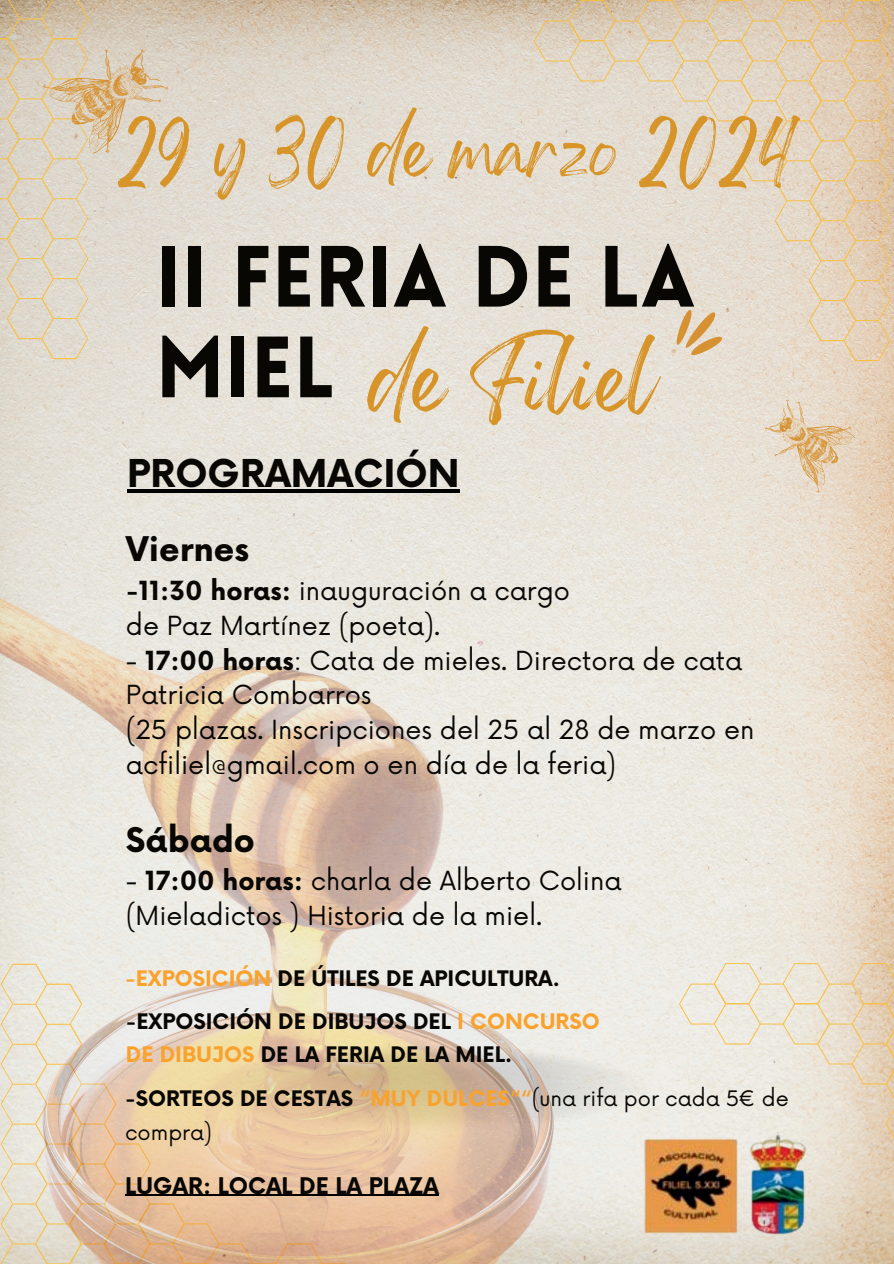
<style>
.page{position:relative;width:894px;height:1264px;background:#fff}
.page>*{position:absolute;margin:0;border:0;box-sizing:border-box;transform-origin:0 0}
.t1{font:900 84.9px "Lovelo";color:#080704}
.t2{font:65.4px "Gellatio";color:#d79428}
.t3{font:52.95px "Gellatio";color:#d79428}
.t4{font:700 37.35px "Now";color:#080704}
.t5{font:700 33.15px "Now";color:#080704}
.t6{font:25.65px/34.8px "Now";color:#080704}
.t7{font:700 22.35px "Now";color:#080704}
.t8{font:700 20.85px/42.8px "Now";color:#080704}
.t9{font:20.85px "Now";color:#080704}
.s1{font-weight:700}
.s2{color:#f9a22e}
.s3{font-weight:400}
</style>
<div class="page">
<img style="left:0;top:0;width:893px;height:1263px">
<svg style="left:533px;top:0;width:357px;height:361px;background:#e2d6c4"></svg>
<svg style="left:678px;top:963px;width:215px;height:300px;background:#e8ddcc"></svg>
<img style="left:554px;top:1043px;width:98px;height:90px">
<img style="left:0;top:577px;width:554px;height:686px">
<svg style="left:673px;top:305px;width:49px;height:55px;background:#e1c8a4"></svg>
<svg style="left:764px;top:399px;width:91px;height:94px;background:#e4d0b5"></svg>
<svg style="left:0;top:0;width:168px;height:359px;background:#dcd1be"></svg>
<hr style="left:125px;top:1194px;width:314px;height:1px;background:#000">
<hr style="left:127px;top:489px;width:332px;height:3px;background:#000">
<img style="left:633px;top:1125px;width:184px;height:120px">
<h3 class="t3" style="left:118px;top:138px;width:680px">29 y 30 de marzo 2024</h3>
<h1 class="t1" style="left:155px;top:224px;width:541px">II FERIA DE LA</h1>
<h2 class="t2" style="left:155px;top:364px;width:501px"><sup>MIEL</sup> de Filiel</h2>
<h3 class="t4" style="left:127px;top:445px;width:334px">PROGRAMACIÓN</h3>
<p class="t5" style="left:126px;top:525px;width:125px">Viernes</p>
<p class="t6" style="left:126px;top:571px;width:445px"><span class="s1">-11:30 horas:</span> inauguración a cargo de Paz Martínez (poeta).</p>
<p class="t6" style="left:126px;top:641px;width:630px">- <span class="s1">17:00 horas</span>: Cata de mieles. Directora de cata Patricia Combarros<br>(25 plazas. Inscripciones del 25 al 28 de marzo en acfiliel@gmail.com o en día de la feria)</p>
<p class="t5" style="left:126px;top:815px;width:130px">Sábado</p>
<p class="t6" style="left:126px;top:861px;width:497px">- <span class="s1">17:00 horas:</span> charla de Alberto Colina (Mieladictos ) Historia de la miel.</p>
<p class="t8" style="left:125px;top:956px;width:476px"><span class="s2">-EXPOSICIÓN</span> DE ÚTILES DE APICULTURA. -EXPOSICIÓN DE DIBUJOS DEL <span class="s2">I CONCURSO</span></p>
<p class="t8" style="left:125px;top:1032px;width:665px;line-height:43.8px"><span class="s2">DE DIBUJOS</span> DE LA FERIA DE LA MIEL.<br>-SORTEOS DE CESTAS <span class="s2">“MUY DULCES““</span><span class="s3">(una rifa por cada 5€ de</span></p>
<p class="t9" style="left:125px;top:1115px;width:88px">compra)</p>
<p class="t7" style="left:125px;top:1168px;width:315px">LUGAR: LOCAL DE LA PLAZA</p>
</div>
